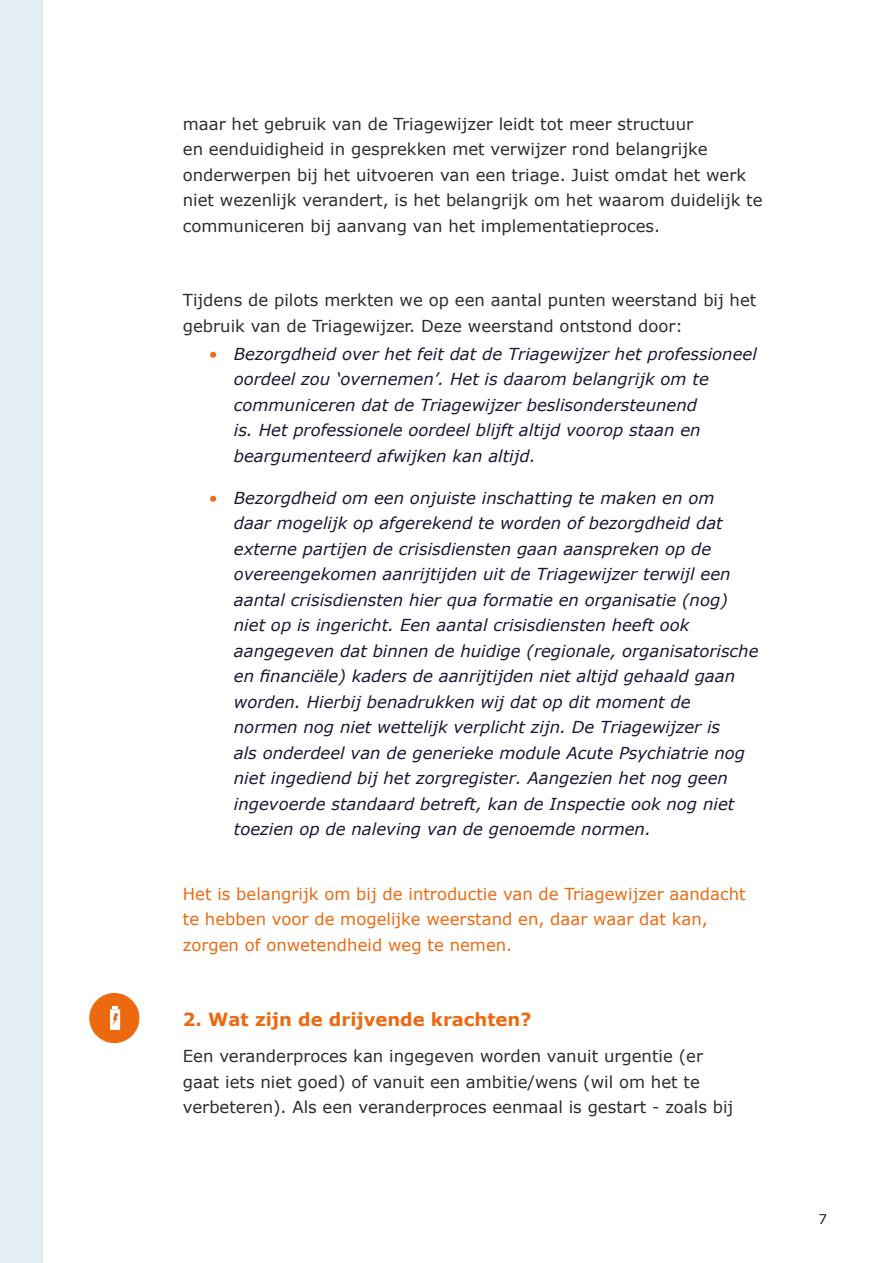
<style>
.page{position:relative;width:893px;height:1263px;background:#fff}
.page>*{position:absolute;margin:0;border:0;box-sizing:border-box;transform-origin:0 0}
.t1{font:700 18px "Verdana";color:#ec6910}
.t2{font:italic 16.5px/25.5px "Verdana";color:#1d1737}
.t3{font:16.5px/25.5px "Verdana";color:#2d2d2c}
.t4{font:16.5px/25.5px "Verdana";color:#ec6910}
.t5{font:13.5px "Verdana";color:#1d1737}
.s1{color:#ec6910}
</style>
<div class="page">
<div style="left:0;top:0;width:43px;height:1263px;background:#e2edf4"></div>
<div style="left:90px;top:993px;width:49px;height:49px;background:#ec6910;border-radius:50%"></div>
<div style="left:89px;top:993px;width:50px;height:50px;border:1px solid #ec6910;border-radius:50%"></div>
<svg style="left:110px;top:1006px;width:10px;height:24px"></svg>
<p class="t3" style="left:183px;top:111px;width:581px">maar het gebruik van de Triagewijzer leidt tot meer structuur<br>en eenduidigheid in gesprekken met verwijzer rond belangrijke onderwerpen bij het uitvoeren van een triage. Juist omdat het werk niet wezenlijk verandert, is het belangrijk om het waarom duidelijk te communiceren bij aanvang van het implementatieproces.</p>
<p class="t3" style="left:183px;top:287px;width:575px">Tijdens de pilots merkten we op een aantal punten weerstand bij het gebruik van de Triagewijzer. Deze weerstand ontstond door:</p>
<p class="t2" style="left:234px;top:341px;width:524px;text-indent:-26px"><span class="s1">•</span> Bezorgdheid over het feit dat de Triagewijzer het professioneel oordeel zou ‘overnemen’. Het is daarom belangrijk om te communiceren dat de Triagewijzer beslisondersteunend<br>is. Het professionele oordeel blijft altijd voorop staan en beargumenteerd afwijken kan altijd.</p>
<p class="t2" style="left:234px;top:485px;width:526px;text-indent:-26px"><span class="s1">•</span> Bezorgdheid om een onjuiste inschatting te maken en om<br>daar mogelijk op afgerekend te worden of bezorgdheid dat externe partijen de crisisdiensten gaan aanspreken op de overeengekomen aanrijtijden uit de Triagewijzer terwijl een aantal crisisdiensten hier qua formatie en organisatie (nog) niet op is ingericht. Een aantal crisisdiensten heeft ook aangegeven dat binnen de huidige (regionale, organisatorische en financiële) kaders de aanrijtijden niet altijd gehaald gaan worden. Hierbij benadrukken wij dat op dit moment de normen nog niet wettelijk verplicht zijn. De Triagewijzer is<br>als onderdeel van de generieke module Acute Psychiatrie nog niet ingediend bij het zorgregister. Aangezien het nog geen ingevoerde standaard betreft, kan de Inspectie ook nog niet toezien op de naleving van de genoemde normen.</p>
<p class="t4" style="left:183px;top:881px;width:564px">Het is belangrijk om bij de introductie van de Triagewijzer aandacht te hebben voor de mogelijke weerstand en, daar waar dat kan, zorgen of onwetendheid weg te nemen.</p>
<p class="t1" style="left:183px;top:1007px;width:350px">2. Wat zijn de drijvende krachten?</p>
<p class="t3" style="left:183px;top:1043px;width:552px">Een veranderproces kan ingegeven worden vanuit urgentie (er gaat iets niet goed) of vanuit een ambitie/wens (wil om het te verbeteren). Als een veranderproces eenmaal is gestart - zoals bij</p>
<p class="t5" style="left:819px;top:1210px;width:10px">7</p>
</div>
